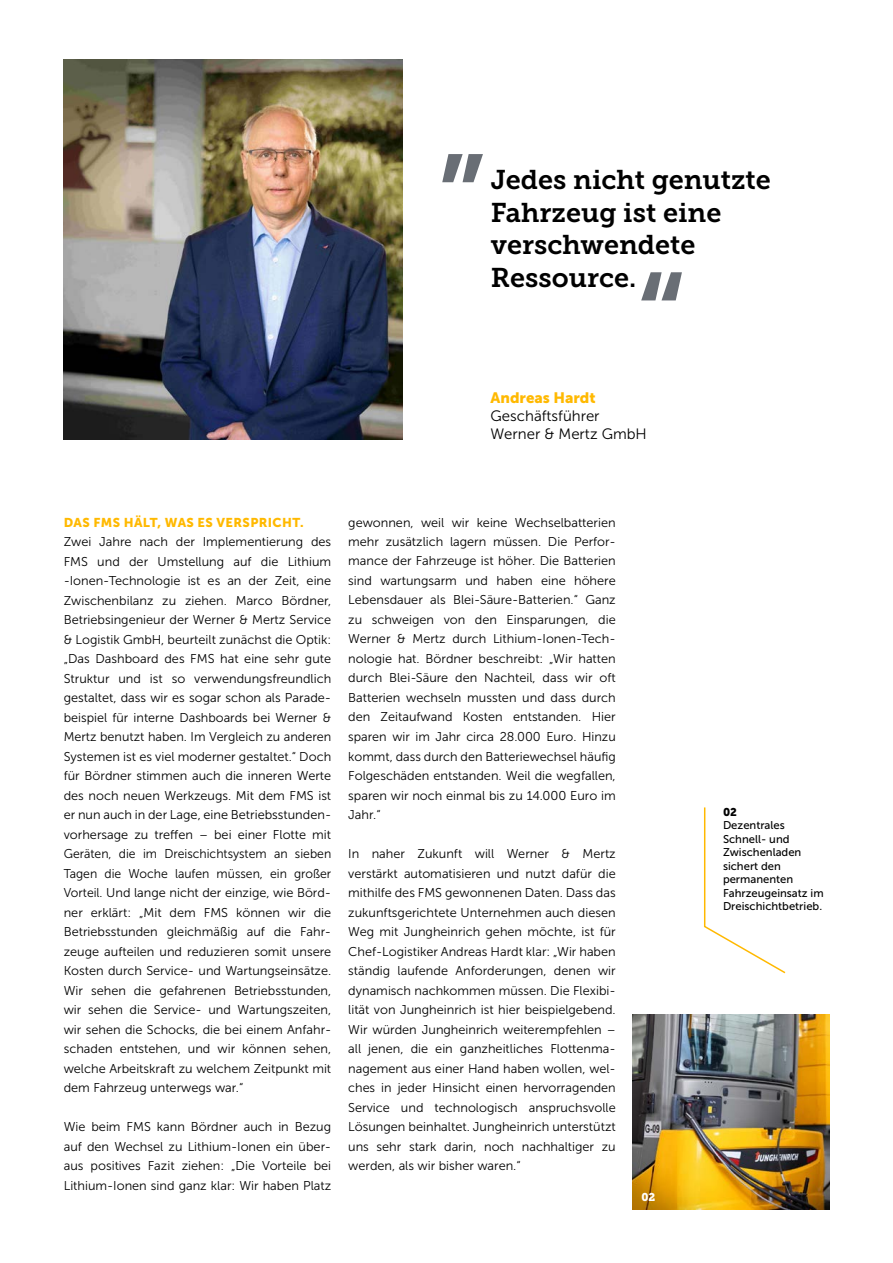
<style>
.page{position:relative;width:893px;height:1263px;background:#fff}
.page>*{position:absolute;margin:0;border:0;box-sizing:border-box;transform-origin:0 0}
.t1{font:121.5px "Museo JH Slab 700";color:#696e75}
.t2{font:27px/32.4px "Museo JH Slab 700";color:#000}
.t3{font:15px/18px "Museo JH Sans 300";color:#000}
.t4{font:15px "Museo JH Sans 900";color:#ffb900}
.t5{font:12.75px/19.5px "Museo JH Sans 300";color:#000;text-align:justify}
.t6{font:12.75px "Museo JH Sans 900";letter-spacing:.03em;color:#ffb900}
.t7{font:11.25px/13.5px "Museo JH Sans 500";color:#000}
.t8{font:11.25px "Museo JH Slab 900";color:#fff}
.t9{font:11.25px "Museo JH Sans 900";color:#000}
</style>
<div class="page">
<img style="left:64px;top:60px;width:338px;height:379px">
<img style="left:633px;top:1015px;width:196px;height:195px">
<svg style="left:704px;top:807px;width:82px;height:167px"></svg>
<h1 class="t1" style="left:437px;top:131px;width:50px">”</h1>
<h2 class="t2" style="left:491px;top:164px;width:281px">Jedes nicht genutzte<br>Fahrzeug ist eine verschwendete<br>Ressource.</h2>
<h1 class="t1" style="left:636px;top:249px;width:51px">“</h1>
<p class="t4" style="left:491px;top:389px;width:107px">Andreas Hardt</p>
<p class="t3" style="left:491px;top:407px;width:158px">Geschäftsführer<br>Werner &amp; Mertz GmbH</p>
<p class="t6" style="left:64px;top:515px;width:241px">DAS FMS HÄLT, WAS ES VERSPRICHT.</p>
<p class="t5" style="left:64px;top:532px;width:269px">Zwei Jahre nach der Implementierung des FMS und der Umstellung auf die Lithium -Ionen-Technologie ist es an der Zeit, eine Zwischenbilanz zu ziehen. Marco Bördner, Betriebsingenieur der Werner &amp; Mertz Service &amp; Logistik GmbH, beurteilt zunächst die Optik: „Das Dashboard des FMS hat eine sehr gute Struktur und ist so verwendungsfreundlich gestaltet, dass wir es sogar schon als Parade&shy;beispiel für interne Dashboards bei Werner &amp; Mertz benutzt haben. Im Vergleich zu anderen Systemen ist es viel moderner gestaltet.“ Doch für Bördner stimmen auch die inneren Werte des noch neuen Werkzeugs. Mit dem FMS ist er nun auch in der Lage, eine Betriebsstunden&shy;vorhersage zu treffen – bei einer Flotte mit Geräten, die im Dreischichtsystem an sieben Tagen die Woche laufen müssen, ein großer Vorteil. Und lange nicht der einzige, wie Börd&shy;ner erklärt: „Mit dem FMS können wir die Betriebsstunden gleichmäßig auf die Fahr&shy;zeuge aufteilen und reduzieren somit unsere Kosten durch Service- und Wartungseinsätze.<br>Wir sehen die gefahrenen Betriebsstunden, wir sehen die Service- und Wartungszeiten, wir sehen die Schocks, die bei einem Anfahr&shy;schaden entstehen, und wir können sehen, welche Arbeitskraft zu welchem Zeitpunkt mit dem Fahrzeug unterwegs war.“</p>
<p class="t5" style="left:64px;top:1117px;width:269px">Wie beim FMS kann Bördner auch in Bezug auf den Wechsel zu Lithium-Ionen ein über&shy;aus positives Fazit ziehen: „Die Vorteile bei Lithium-Ionen sind ganz klar: Wir haben Platz</p>
<p class="t5" style="left:348px;top:512px;width:269px">gewonnen, weil wir keine Wechselbatterien mehr zusätzlich lagern müssen. Die Perfor&shy;mance der Fahrzeuge ist höher. Die Batterien sind wartungsarm und haben eine höhere Lebensdauer als Blei-Säure-Batterien.“ Ganz zu schweigen von den Einsparungen, die Werner &amp; Mertz durch Lithium-Ionen-Tech&shy;nologie hat. Bördner beschreibt: „Wir hatten durch Blei-Säure den Nachteil, dass wir oft Batterien wechseln mussten und dass durch den Zeitaufwand Kosten entstanden. Hier sparen wir im Jahr circa 28.000 Euro. Hinzu kommt, dass durch den Batteriewechsel häufig Folgeschäden entstanden. Weil die wegfallen, sparen wir noch einmal bis zu 14.000 Euro im Jahr.“</p>
<p class="t5" style="left:348px;top:844px;width:269px">In naher Zukunft will Werner &amp; Mertz verstärkt automatisieren und nutzt dafür die mithilfe des FMS gewonnenen Daten. Dass das zukunftsgerichtete Unternehmen auch diesen Weg mit Jungheinrich gehen möchte, ist für Chef-Logistiker Andreas Hardt klar: „Wir haben ständig laufende Anforderungen, denen wir dynamisch nachkommen müssen. Die Flexibi&shy;lität von Jungheinrich ist hier beispielgebend.<br>Wir würden Jungheinrich weiterempfehlen – all jenen, die ein ganzheitliches Flottenma&shy;nagement aus einer Hand haben wollen, wel&shy;ches in jeder Hinsicht einen hervorragenden Service und technologisch anspruchsvolle Lösungen beinhaltet. Jungheinrich unterstützt uns sehr stark darin, noch nachhaltiger zu werden, als wir bisher waren.“</p>
<p class="t8" style="left:641px;top:1191px;width:15px">02</p>
<p class="t9" style="left:723px;top:805px;width:15px">02</p>
<p class="t7" style="left:723px;top:819px;width:102px">Dezentrales<br>Schnell- und<br>Zwischenladen sichert den permanenten<br>Fahrzeugeinsatz im<br>Dreischichtbetrieb.</p>
</div>
